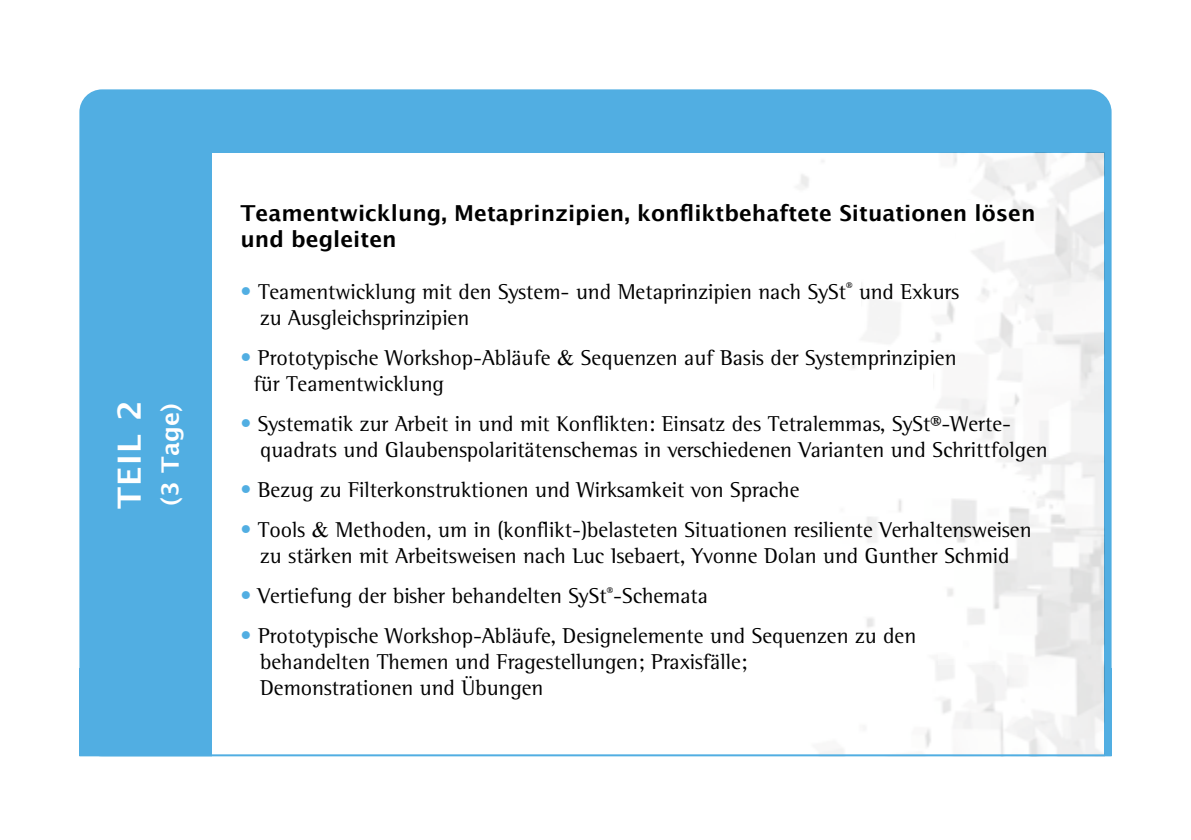
<style>
.page{position:relative;width:1191px;height:840px;background:#fff}
.page>*{position:absolute;margin:0;border:0;box-sizing:border-box;transform-origin:0 0}
.t1{font:700 32px "Lucida Grande";color:#fff}
.t2{font:700 24px "Lucida Grande";color:#fff}
.t3{font:22px/26px "Rotis Semi Serif";color:#000}
.t4{font:700 22px/26px "Lucida Grande";color:#000}
.s1{color:#51aee2}
.s2{font-family:"Times New Roman"}
</style>
<div class="page">
<div style="left:79px;top:89px;width:1032px;height:666px;background:#51aee2;border-radius:23px"></div>
<div style="left:212px;top:153px;width:892px;height:619px;background:#fff"></div>
<img style="left:800px;top:153px;width:304px;height:601px">
<hr style="left:79px;top:754px;width:1032px;height:2px;background:#51aee2">
<div style="left:938px;top:628px;width:92px;height:36px;background:#fff"></div>
<div style="left:901px;top:171px;width:53px;height:78px;background:#fff"></div>
<div style="left:821px;top:272px;width:40px;height:44px;background:#fff"></div>
<div style="left:880px;top:265px;width:42px;height:33px;background:#fff"></div>
<div style="left:933px;top:200px;width:42px;height:32px;background:#fff"></div>
<div style="left:832px;top:173px;width:46px;height:39px;background:#fff"></div>
<div style="left:891px;top:365px;width:42px;height:32px;background:#fff"></div>
<h1 class="t1" style="left:111px;top:508px;width:110px;rotate:-90deg">TEIL 2</h1>
<p class="t2" style="left:157px;top:505px;width:104px;rotate:-90deg">(3 Tage)</p>
<p class="t4" style="left:240px;top:200px;width:796px">Teamentwicklung, Metaprinzipien, konfliktbehaftete Situationen lösen und begleiten</p>
<p class="t3" style="left:260px;top:278px;width:700px;text-indent:-20px"><span class="s1">•</span> Teamentwicklung mit den System- und Metaprinzipien nach SySt<sup>®</sup> und Exkurs zu Ausgleichsprinzipien</p>
<p class="t3" style="left:253px;top:344px;width:704px;text-indent:-13px"><span class="s1">•</span> Prototypische Workshop-Abläufe <span class="s2">&amp;</span> Sequenzen auf Basis der Systemprinzipien für Teamentwicklung</p>
<p class="t3" style="left:260px;top:410px;width:789px;text-indent:-20px"><span class="s1">•</span> Systematik zur Arbeit in und mit Konflikten: Einsatz des Tetralemmas, SySt®-Werte&shy;quadrats und Glaubenspolaritätenschemas in verschiedenen Varianten und Schrittfolgen</p>
<p class="t3" style="left:240px;top:476px;width:560px"><span class="s1">•</span> Bezug zu Filterkonstruktionen und Wirksamkeit von Sprache</p>
<p class="t3" style="left:240px;top:516px;width:792px;text-align:center"><span class="s1">•</span> Tools <span class="s2">&amp;</span> Methoden, um in (konflikt-)belasteten Situationen resiliente Verhaltensweisen zu stärken mit Arbeitsweisen nach Luc Isebaert, Yvonne Dolan und Gunther Schmid</p>
<p class="t3" style="left:240px;top:582px;width:469px"><span class="s1">•</span> Vertiefung der bisher behandelten SySt<sup>®</sup>-Schemata</p>
<p class="t3" style="left:260px;top:622px;width:657px;text-indent:-20px"><span class="s1">•</span> Prototypische Workshop-Abläufe, Designelemente und Sequenzen zu den behandelten Themen und Fragestellungen; Praxisfälle;<br>Demonstrationen und Übungen</p>
</div>
